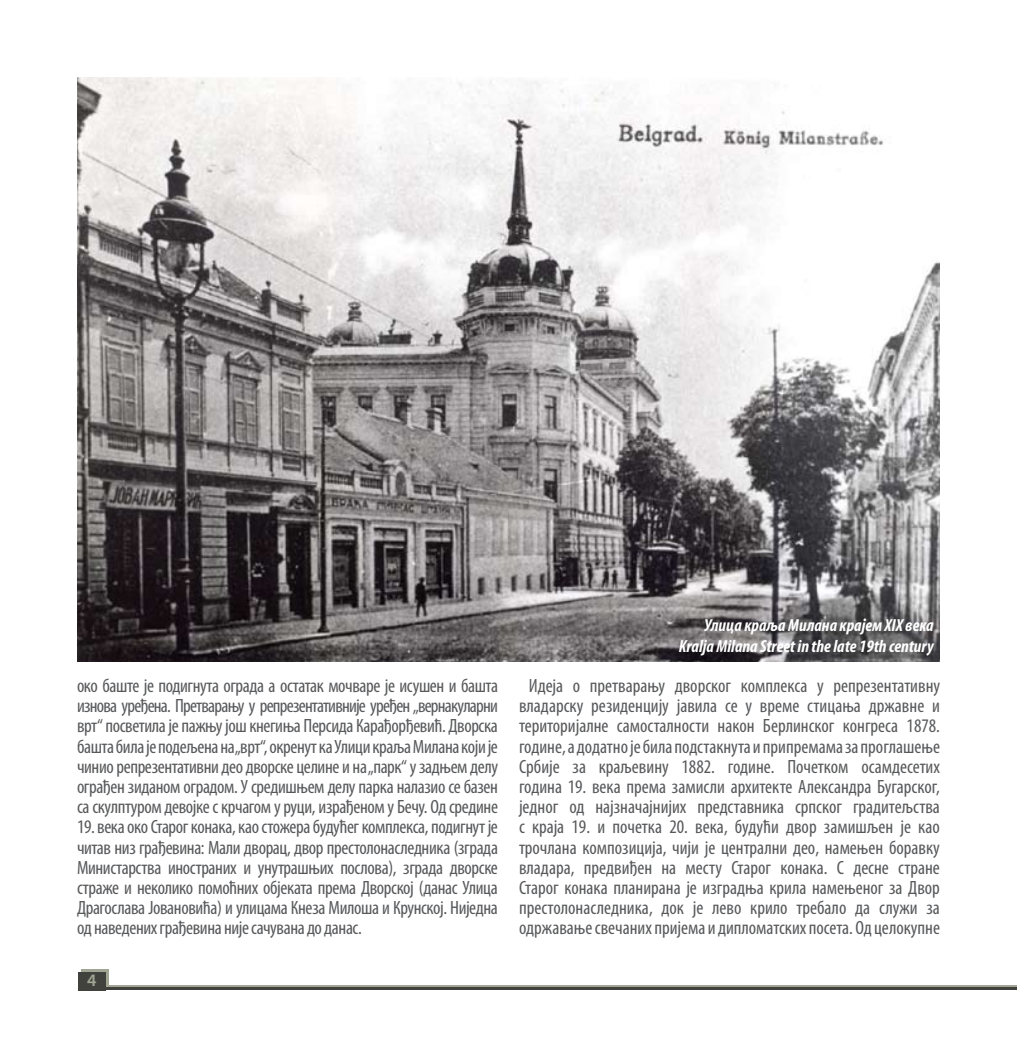
<style>
.page{position:relative;width:1017px;height:1042px;background:#fff}
.page>*{position:absolute;margin:0;border:0;box-sizing:border-box;transform-origin:0 0}
.t1{font:condensed 19.25px/20.1px "Myriad Pro";color:#58595b;text-align:justify}
.t2{font:italic 700 condensed 17.5px/21px "Myriad Pro";color:#fff;text-align:right}
.t3{font:600 17.5px "Myriad Pro";color:#a1a593}
</style>
<div class="page">
<div style="left:81px;top:969px;width:27px;height:19px;background:#a1a593"></div>
<hr style="left:96px;top:985px;width:921px;height:3px;background:#a1a593">
<hr style="left:89px;top:987px;width:928px;height:3px;background:#41423d">
<div style="left:79px;top:971px;width:27px;height:19px;background:#41423d"></div>
<img style="left:77px;top:77px;width:863px;height:585px">
<p class="t1" style="left:77px;top:675px;width:423px">око баште је подигнута ограда а остатак мочваре је исушен и башта изнова уређена. Претварању у репрезентативније уређен „вернакуларни врт“ посветила је пажњу још кнегиња Персида Карађорђевић. Дворска башта била је подељена на „врт“, окренут ка Улици краља Милана који је чинио репрезентативни део дворске целине и на „парк“ у задњем делу ограђен зиданом оградом. У средишњем делу парка налазио се базен са скулптуром девојке с крчагом у руци, израђеном у Бечу. Од средине</p>
<p class="t1" style="left:77px;top:817px;width:422px">19. века око Старог конака, као стожера будућег комплекса, подигнут је читав низ грађевина: Мали дворац, двор престолонаследника (зграда Министарства иностраних и унутрашњих послова), зграда дворске страже и неколико помоћних објеката према Дворској (данас Улица Драгослава Јовановића) и улицама Кнеза Милоша и Крунској. Ниједна од наведених грађевина није сачувана до данас.</p>
<p class="t3" style="left:87px;top:969px;width:11px">4</p>
<p class="t2" style="left:679px;top:614px;width:256px">Улица краља Милана крајем XIX века<br>Kralja Milana Street in the late 19th century</p>
<p class="t1" style="left:519px;top:675px;width:423px;text-align:center">Идеја о претварању дворског комплекса у репрезентативну владарску резиденцију јавила се у време стицања државне и територијалне самосталности након Берлинског конгреса 1878. године, а додатно је била подстакнута и припремама за проглашење Србије за краљевину 1882. године. Почетком осамдесетих година 19. века према замисли архитекте Александра Бугарског, једног од најзначајнијих представника српског градитељства с краја 19. и почетка 20. века, будући двор замишљен је као трочлана композиција, чији је централни део, намењен боравку владара, предвиђен на месту Старог конака. С десне стране Старог конака планирана је изградња крила намењеног за Двор престолонаследника, док је лево крило требало да служи за одржавање свечаних пријема и дипломатских посета. Од целокупне</p>
</div>
